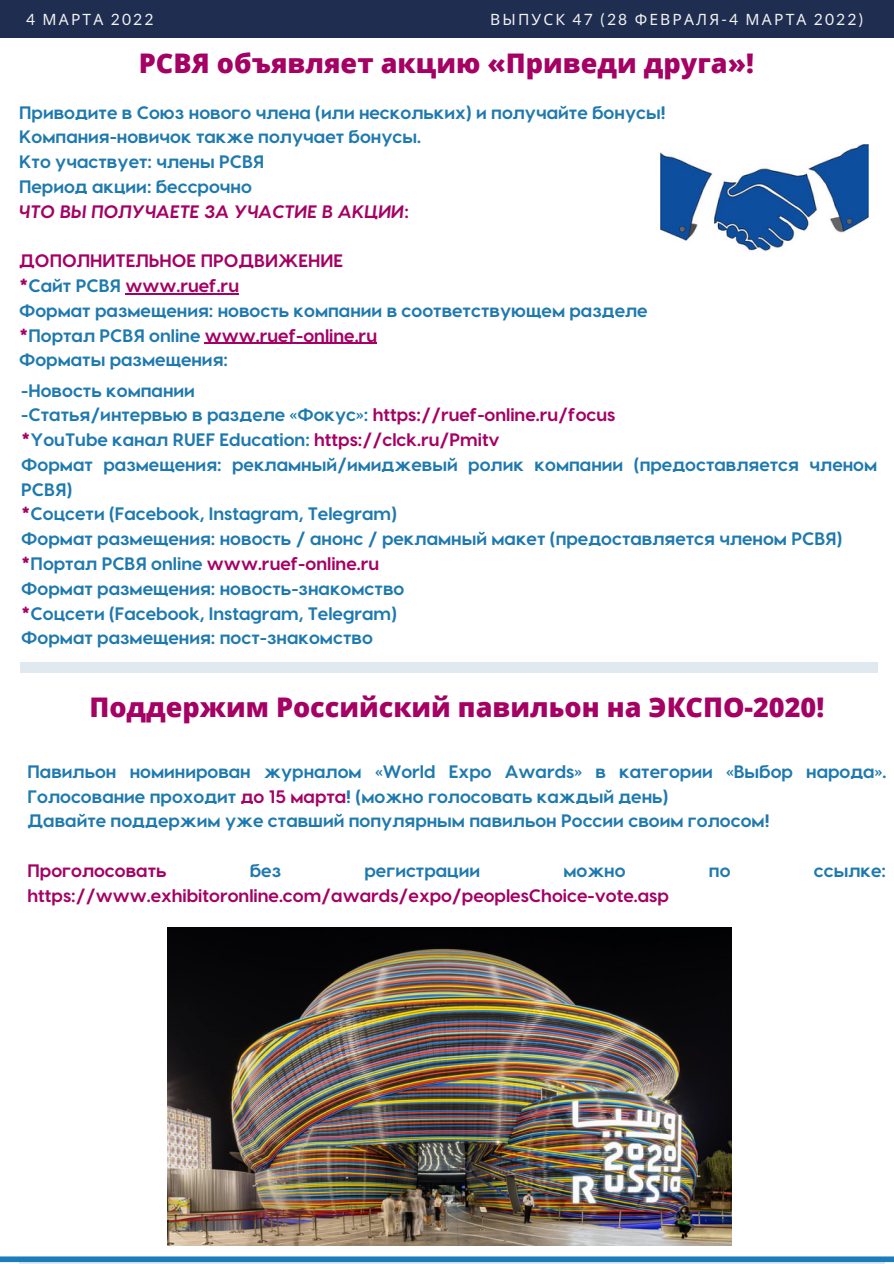
<style>
.page{position:relative;width:894px;height:1264px;background:#fff}
.page>*{position:absolute;margin:0;border:0;box-sizing:border-box;transform-origin:0 0}
.t1{font:800 27px "Open Sans";color:#a50064}
.t2{font:700 18px/24.8px "Visby CF";color:#1e79ae}
.t3{font:700 18px "Visby CF";color:#a50064}
.t4{font:italic 700 18px "Visby CF";color:#a50064}
.t5{font:15.6px "Noto Sans";letter-spacing:.14em;color:#f2f2f2}
.t6{font:15.6px "Lato";color:#f2f2f2}
.s1{font-family:"Noto Sans"}
.s2{font-family:"Lato"}
.s3{font-style:normal}
.s4{color:#1e79ae}
.s5{color:#a50064}
</style>
<div class="page">
<div style="left:0;top:0;width:893px;height:38px;background:#1e2d50"></div>
<svg style="left:20px;top:1261px;width:864px;height:2px;background:#73acd2"></svg>
<div style="left:0;top:1256px;width:893px;height:5px;background:#1b7bbb"></div>
<div style="left:20px;top:662px;width:857px;height:10px;background:#e0e8f0"></div>
<hr style="left:125px;top:293px;width:114px;height:1px;background:#a50064">
<hr style="left:205px;top:343px;width:172px;height:1px;background:#a50064">
<img style="left:660px;top:144px;width:208px;height:107px">
<img style="left:168px;top:927px;width:563px;height:318px">
<p class="t6" style="left:26px;top:10px;width:129px">4 <span class="s1">МАРТА</span> 2022</p>
<p class="t5" style="left:490px;top:8px;width:374px">ВЫПУСК <span class="s2">47 (28</span> ФЕВРАЛЯ<span class="s2">-4</span> МАРТА <span class="s2">2022)</span></p>
<p class="t1" style="left:139px;top:44px;width:616px">РСВЯ объявляет акцию «Приведи друга»!</p>
<p class="t2" style="left:19px;top:99px;width:647px">Приводите в Союз нового члена (или нескольких) и получайте бонусы!</p>
<p class="t2" style="left:19px;top:124px;width:403px">Компания-новичок также получает бонусы.</p>
<p class="t2" style="left:19px;top:148px;width:246px">Кто участвует: члены РСВЯ</p>
<p class="t2" style="left:19px;top:173px;width:234px">Период акции: бессрочно</p>
<p class="t4" style="left:19px;top:199px;width:391px">ЧТО ВЫ ПОЛУЧАЕТЕ ЗА УЧАСТИЕ В АКЦИИ<span class="s3">:</span></p>
<p class="t3" style="left:19px;top:249px;width:325px">ДОПОЛНИТЕЛЬНОЕ ПРОДВИЖЕНИЕ</p>
<p class="t3" style="left:19px;top:274px;width:221px">*<span class="s4">Сайт РСВЯ</span> www.ruef.ru</p>
<p class="t2" style="left:19px;top:297px;width:629px">Формат размещения: новость компании в соответствующем разделе</p>
<p class="t3" style="left:19px;top:323px;width:359px">*<span class="s4">Портал РСВЯ online</span> www.ruef-online.ru</p>
<p class="t2" style="left:19px;top:346px;width:210px">Форматы размещения:</p>
<p class="t2" style="left:21px;top:377px;width:175px">-Новость компании</p>
<p class="t2" style="left:21px;top:401px;width:595px">-Статья/интервью в разделе «Фокус»: <span class="s5">https://ruef-online.ru/focus</span></p>
<p class="t2" style="left:21px;top:426px;width:480px"><span class="s5">*</span>YouTube канал RUEF Education: <span class="s5">https://clck.ru/Pmitv</span></p>
<p class="t2" style="left:21px;top:451px;width:857px">Формат размещения: рекламный/имиджевый ролик компании (предоставляется членом<br>РСВЯ)</p>
<p class="t2" style="left:21px;top:500px;width:377px"><span class="s5">*</span>Соцсети (Facebook, Instagram, Telegram)</p>
<p class="t2" style="left:21px;top:525px;width:822px">Формат размещения: новость / анонс / рекламный макет (предоставляется членом РСВЯ)</p>
<p class="t3" style="left:21px;top:552px;width:359px">*<span class="s4">Портал РСВЯ online</span> www.ruef-online.ru</p>
<p class="t2" style="left:21px;top:575px;width:384px">Формат размещения: новость-знакомство</p>
<p class="t2" style="left:21px;top:600px;width:377px"><span class="s5">*</span>Соцсети (Facebook, Instagram, Telegram)</p>
<p class="t2" style="left:21px;top:624px;width:353px">Формат размещения: пост-знакомство</p>
<p class="t1" style="left:89px;top:688px;width:736px">Поддержим Российский павильон на ЭКСПО-2020!</p>
<p class="t2" style="left:28px;top:758px;width:860px">Павильон номинирован журналом «World Expo Awards» в категории «Выбор народа».<br>Голосование проходит <span class="s5">до 15 марта</span>! (можно голосовать каждый день)</p>
<p class="t2" style="left:28px;top:807px;width:743px">Давайте поддержим уже ставший популярным павильон России своим голосом!</p>
<p class="t3" style="left:28px;top:858px;width:140px">Проголосовать</p>
<p class="t2" style="left:250px;top:857px;width:33px">без</p>
<p class="t2" style="left:364px;top:857px;width:117px">регистрации</p>
<p class="t2" style="left:563px;top:857px;width:64px">можно</p>
<p class="t2" style="left:708px;top:857px;width:23px">по</p>
<p class="t2" style="left:813px;top:857px;width:74px">ссылке:</p>
<p class="t3" style="left:28px;top:883px;width:642px">https://www.exhibitoronline.com/awards/expo/peoplesChoice-vote.asp</p>
</div>
